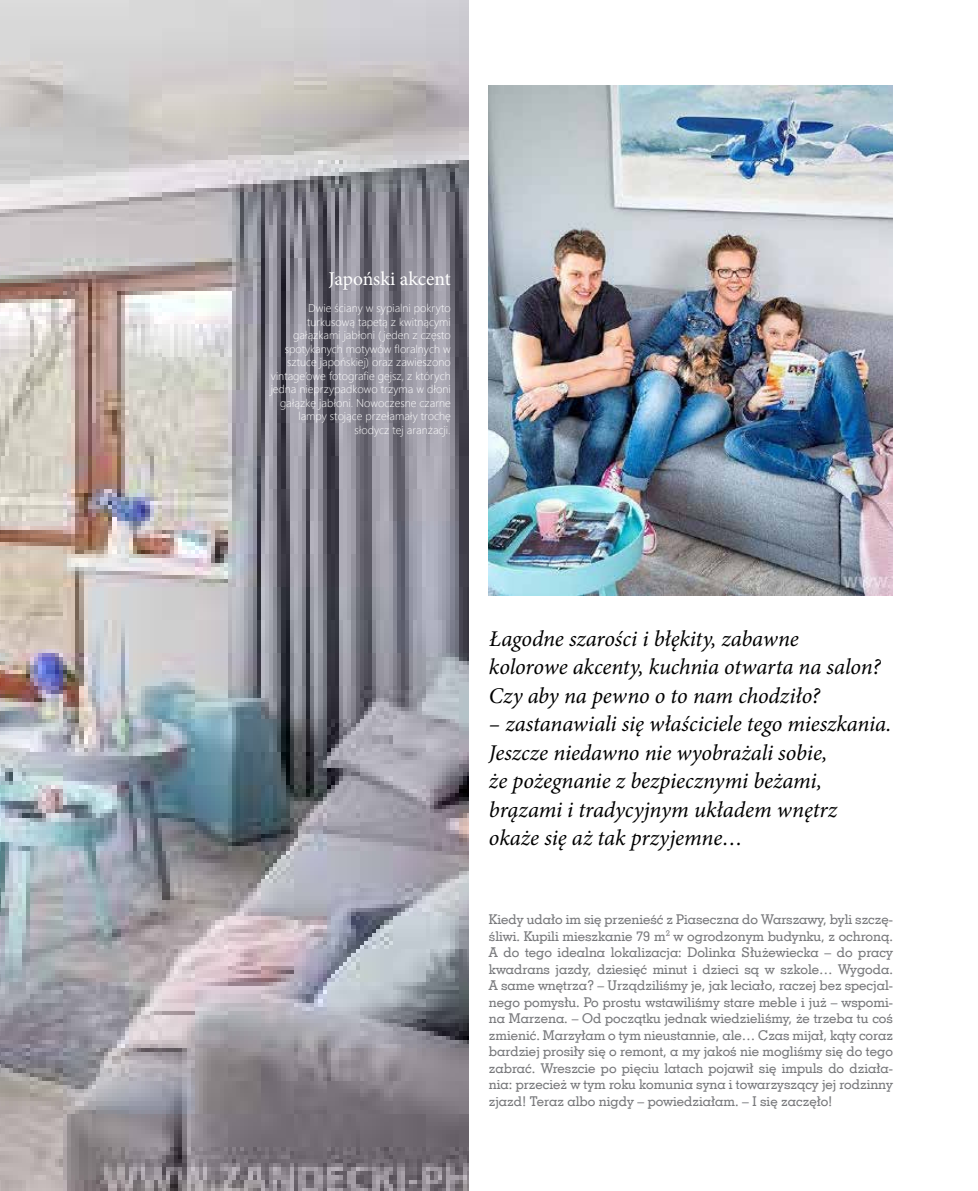
<style>
.page{position:relative;width:978px;height:1191px;background:#fff}
.page>*{position:absolute;margin:0;border:0;box-sizing:border-box;transform-origin:0 0}
.t1{font:italic 22.5px/28.5px "Minion Pro";letter-spacing:-.005em;color:#000}
.t2{font:19.5px "Minion Pro";letter-spacing:-.005em;color:#fff}
.t3{font:13.5px/16.5px "Geo Slab 703 Md EU";color:#77787b;text-align:justify}
.t4{font:11.25px/13.5px "Webly Sleek UI Light";color:#fff;text-align:right}
</style>
<div class="page">
<img style="left:0;top:0;width:469px;height:1191px">
<img style="left:489px;top:85px;width:404px;height:510px">
<h2 class="t2" style="left:329px;top:266px;width:124px">Japoński akcent</h2>
<p class="t4" style="left:271px;top:301px;width:182px">Dwie ściany w sypialni pokryto turkusową tapetą z kwitnącymi gałązkami jabłoni ( jeden z często spotykanych motywów floralnych w sztuce japońskiej) oraz zawieszono vintage’owe fotografie gejsz, z których jedna nieprzypadkowo trzyma w dłoni gałązkę jabłoni. Nowoczesne czarne lampy stojące przełamały trochę słodycz tej aranżacji.</p>
<h1 class="t1" style="left:489px;top:624px;width:393px">Łagodne szarości i błękity, zabawne kolorowe akcenty, kuchnia otwarta na salon?<br>Czy aby na pewno o to nam chodziło?</h1>
<h1 class="t1" style="left:489px;top:709px;width:404px">– zastanawiali się właściciele tego mieszkania.<br>Jeszcze niedawno nie wyobrażali sobie,<br>że pożegnanie z bezpiecznymi beżami, brązami i tradycyjnym układem wnętrz okaże się aż tak przyjemne…</h1>
<p class="t3" style="left:489px;top:911px;width:405px">Kiedy udało im się przenieść z Piaseczna do Warszawy, byli szczę&shy;śliwi. Kupili mieszkanie 79 m<sup>2</sup> w ogrodzonym budynku, z ochroną.<br>A do tego idealna lokalizacja: Dolinka Służewiecka – do pracy kwadrans jazdy, dziesięć minut i dzieci są w szkole… Wygoda.<br>A same wnętrza? – Urządziliśmy je, jak leciało, raczej bez specjal&shy;nego pomysłu. Po prostu wstawiliśmy stare meble i już – wspomi&shy;na Marzena. – Od początku jednak wiedzieliśmy, że trzeba tu coś zmienić. Marzyłam o tym nieustannie, ale… Czas mijał, kąty coraz bardziej prosiły się o remont, a my jakoś nie mogliśmy się do tego zabrać. Wreszcie po pięciu latach pojawił się impuls do działa&shy;nia: przecież w tym roku komunia syna i towarzyszący jej rodzinny zjazd! Teraz albo nigdy – powiedziałam. – I się zaczęło!</p>
</div>
